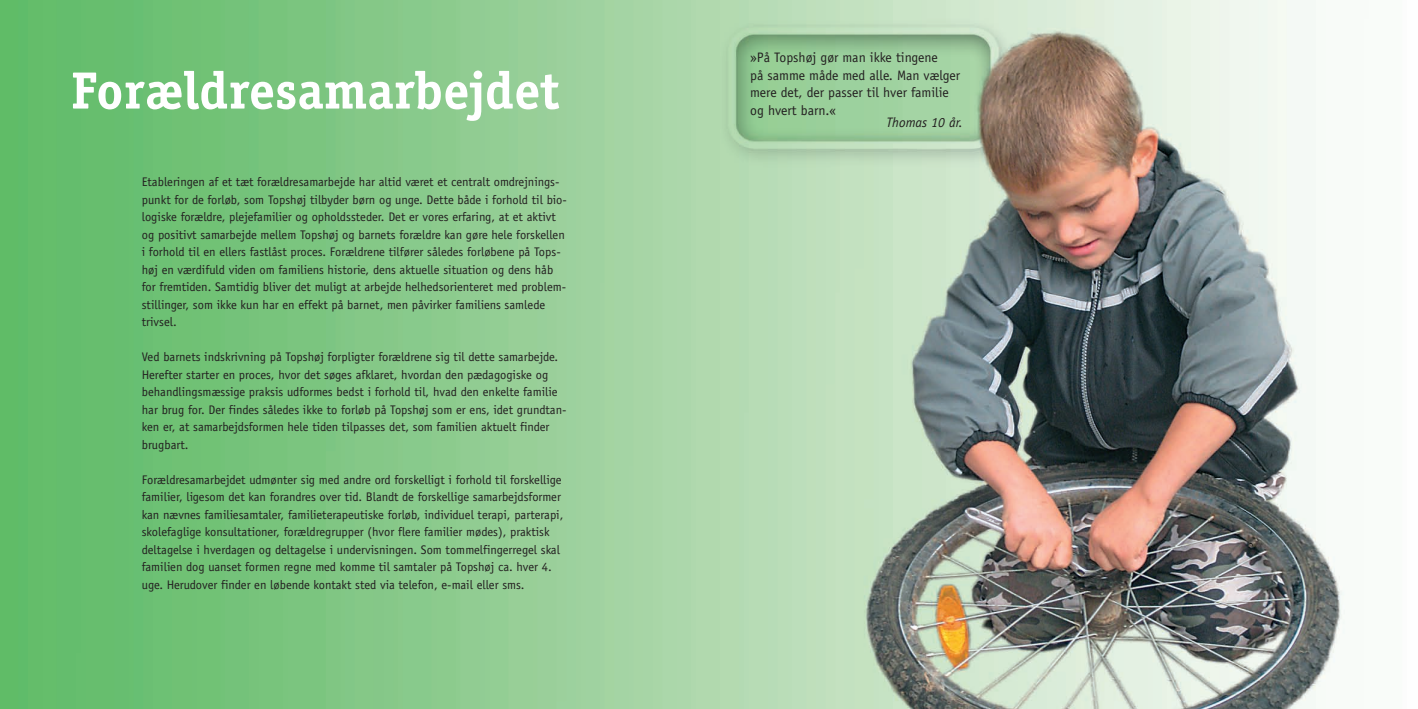
<style>
.page{position:relative;width:1418px;height:709px;background:#fff}
.page>*{position:absolute;margin:0;border:0;box-sizing:border-box;transform-origin:0 0}
.t1{font:700 52.5px "Officina Serif";color:#fff}
.t2{font:13.75px/17.5px "Officina Sans";color:#231f20}
.t3{font:italic 13.75px "Officina Sans";color:#231f20}
.t4{font:12.5px/17.5px "Officina Sans";color:#231f20}
</style>
<div class="page">
<img style="left:0;top:0;width:1345px;height:709px">
<h1 class="t1" style="left:71px;top:71px;width:490px">Forældresamarbejdet</h1>
<p class="t4" style="left:142px;top:174px;width:426px">Etableringen af et tæt forældresamarbejde har altid været et centralt omdrejnings&shy;punkt for de forløb, som Topshøj tilbyder børn og unge. Dette både i forhold til bio&shy;logiske forældre, plejefamilier og opholdssteder. Det er vores erfaring, at et aktivt og positivt samarbejde mellem Topshøj og barnets forældre kan gøre hele forskellen i forhold til en ellers fastlåst proces. Forældrene tilfører således forløbene på Tops&shy;høj en værdifuld viden om familiens historie, dens aktuelle situation og dens håb for fremtiden. Samtidig bliver det muligt at arbejde helhedsorienteret med problem&shy;stillinger, som ikke kun har en effekt på barnet, men påvirker familiens samlede trivsel.</p>
<p class="t4" style="left:142px;top:349px;width:426px">Ved barnets indskrivning på Topshøj forpligter forældrene sig til dette samarbejde.<br>Herefter starter en proces, hvor det søges afklaret, hvordan den pædagogiske og behandlingsmæssige praksis udformes bedst i forhold til, hvad den enkelte familie har brug for. Der findes således ikke to forløb på Topshøj som er ens, idet grundtan&shy;ken er, at samarbejdsformen hele tiden tilpasses det, som familien aktuelt finder brugbart.</p>
<p class="t4" style="left:142px;top:472px;width:423px">Forældresamarbejdet udmønter sig med andre ord forskelligt i forhold til forskellige familier, ligesom det kan forandres over tid. Blandt de forskellige samarbejdsformer kan nævnes familiesamtaler, familieterapeutiske forløb, individuel terapi, parterapi, skolefaglige konsultationer, forældregrupper (hvor flere familier mødes), praktisk deltagelse i hverdagen og deltagelse i undervisningen. Som tommelfingerregel skal familien dog uanset formen regne med komme til samtaler på Topshøj ca. hver 4. uge. Herudover finder en løbende kontakt sted via telefon, e-mail eller sms.</p>
<p class="t2" style="left:750px;top:50px;width:211px">»På Topshøj gør man ikke tingene<br>på samme måde med alle. Man vælger mere det, der passer til hver familie og hvert barn.«</p>
<p class="t3" style="left:886px;top:117px;width:78px">Thomas 10 år.</p>
</div>
